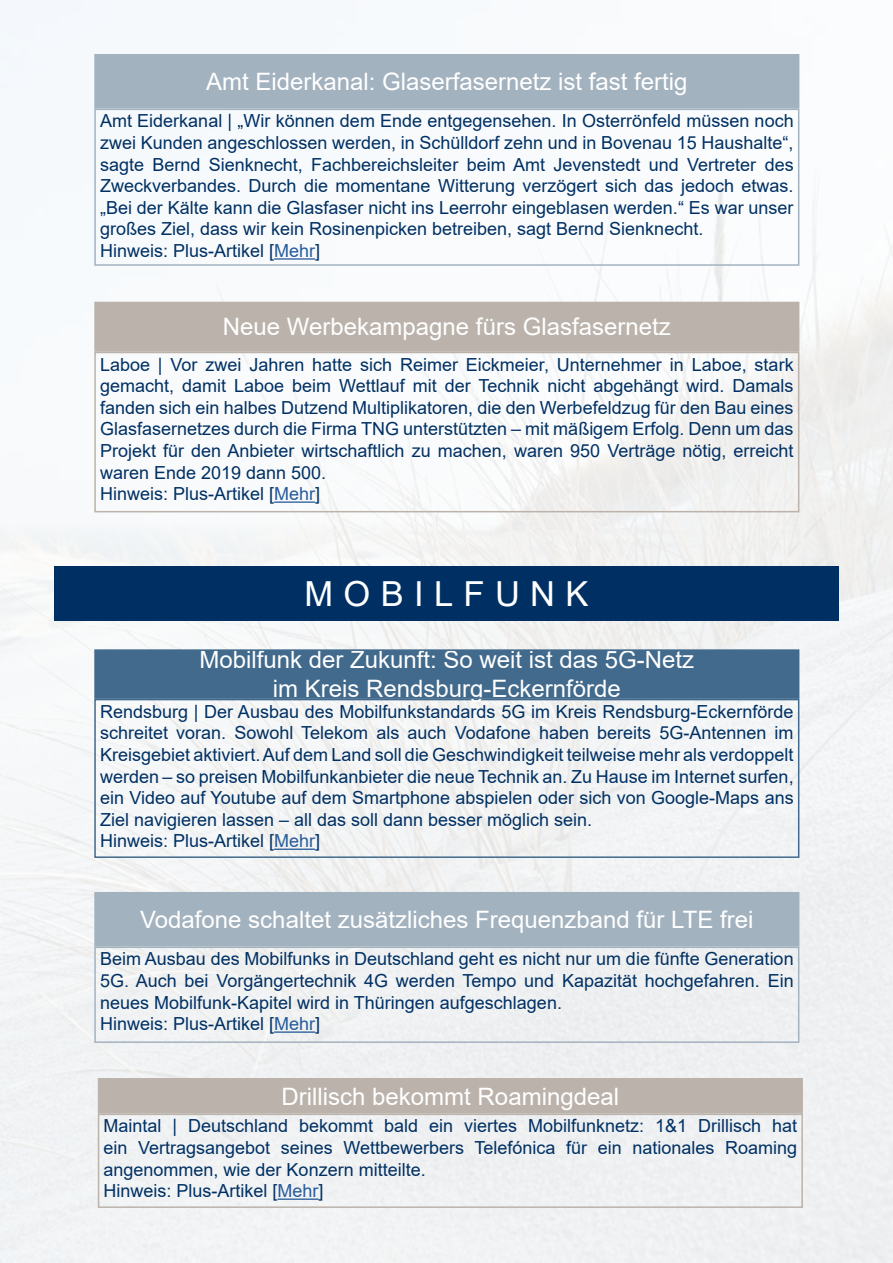
<style>
.page{position:relative;width:893px;height:1263px;background:#fff}
.page>*{position:absolute;margin:0;border:0;box-sizing:border-box;transform-origin:0 0}
.t1{font:34.5px "Arial";letter-spacing:.3em;color:#fff}
.t2{font:24px/28.8px "Arial";color:#fff;text-align:center}
.t3{font:18px/21.6px "Arial";color:#003063}
.s1{color:#275b9b}
</style>
<div class="page">
<img style="left:0;top:0;width:893px;height:1263px">
<hr style="left:274px;top:258px;width:41px;height:2px;background:#275b9b">
<div style="left:94px;top:109px;width:705px;height:157px;border:2px solid #a3b2bf"></div>
<div style="left:95px;top:55px;width:704px;height:53px;background:#a3b2bf"></div>
<div style="left:94px;top:54px;width:705px;height:55px;border:2px solid #a3b2bf"></div>
<hr style="left:274px;top:501px;width:41px;height:2px;background:#275b9b">
<div style="left:94px;top:352px;width:705px;height:160px;border:2px solid #bbb3ab"></div>
<div style="left:95px;top:302px;width:704px;height:49px;background:#bbb3ab"></div>
<div style="left:94px;top:302px;width:705px;height:50px;border:2px solid #bbb3ab"></div>
<hr style="left:274px;top:848px;width:41px;height:2px;background:#275b9b">
<div style="left:94px;top:699px;width:705px;height:159px;border:2px solid #426a8c"></div>
<div style="left:95px;top:650px;width:704px;height:48px;background:#426a8c"></div>
<div style="left:94px;top:649px;width:705px;height:50px;border:2px solid #426a8c"></div>
<div style="left:54px;top:567px;width:785px;height:54px;background:#003063"></div>
<hr style="left:274px;top:1031px;width:41px;height:2px;background:#275b9b">
<div style="left:94px;top:946px;width:705px;height:97px;border:2px solid #a3b2bf"></div>
<div style="left:95px;top:893px;width:704px;height:53px;background:#a3b2bf"></div>
<div style="left:94px;top:892px;width:705px;height:54px;border:2px solid #a3b2bf"></div>
<hr style="left:278px;top:1198px;width:41px;height:2px;background:#275b9b">
<div style="left:98px;top:1113px;width:705px;height:95px;border:2px solid #bbb3ab"></div>
<div style="left:99px;top:1079px;width:703px;height:34px;background:#bbb3ab"></div>
<div style="left:98px;top:1078px;width:705px;height:35px;border:2px solid #bbb3ab"></div>
<h2 class="t2" style="left:206px;top:67px;width:483px">Amt Eiderkanal: Glaserfasernetz ist fast fertig</h2>
<p class="t3" style="left:100px;top:110px;width:695px">Amt Eiderkanal | „Wir können dem Ende entgegensehen. In Osterrönfeld müssen noch zwei Kunden angeschlossen werden, in Schülldorf zehn und in Bovenau 15 Haushalte“, sagte Bernd Sienknecht, Fachbereichsleiter beim Amt Jevenstedt und Vertreter des Zweckverbandes. Durch die momentane Witterung verzögert sich das jedoch etwas. „Bei der Kälte kann die Glasfaser nicht ins Leerrohr eingeblasen werden.“ Es war unser großes Ziel, dass wir kein Rosinenpicken betreiben, sagt Bernd Sienknecht.<br>Hinweis: Plus-Artikel [<span class="s1">Mehr</span>]</p>
<h2 class="t2" style="left:223px;top:312px;width:449px">Neue Werbekampagne fürs Glasfasernetz</h2>
<p class="t3" style="left:100px;top:353px;width:695px">Laboe | Vor zwei Jahren hatte sich Reimer Eickmeier, Unternehmer in Laboe, stark gemacht, damit Laboe beim Wettlauf mit der Technik nicht abgehängt wird. Damals fanden sich ein halbes Dutzend Multiplikatoren, die den Werbefeldzug für den Bau eines Glasfasernetzes durch die Firma TNG unterstützten – mit mäßigem Erfolg. Denn um das Projekt für den Anbieter wirtschaftlich zu machen, waren 950 Verträge nötig, erreicht waren Ende 2019 dann 500.<br>Hinweis: Plus-Artikel [<span class="s1">Mehr</span>]</p>
<h1 class="t1" style="left:304px;top:571px;width:286px">MOBILFUNK</h1>
<h2 class="t2" style="left:199px;top:645px;width:496px">Mobilfunk der Zukunft: So weit ist das 5G-Netz im Kreis Rendsburg-Eckernförde</h2>
<p class="t3" style="left:100px;top:700px;width:695px">Rendsburg | Der Ausbau des Mobilfunkstandards 5G im Kreis Rendsburg-Eckernförde schreitet voran. Sowohl Telekom als auch Vodafone haben bereits 5G-Antennen im Kreisgebiet aktiviert. Auf dem Land soll die Geschwindigkeit teilweise mehr als verdoppelt werden – so preisen Mobilfunkanbieter die neue Technik an. Zu Hause im Internet surfen, ein Video auf Youtube auf dem Smartphone abspielen oder sich von Google-Maps ans Ziel navigieren lassen – all das soll dann besser möglich sein.<br>Hinweis: Plus-Artikel [<span class="s1">Mehr</span>]</p>
<h2 class="t2" style="left:140px;top:905px;width:615px">Vodafone schaltet zusätzliches Frequenzband für LTE frei</h2>
<p class="t3" style="left:100px;top:948px;width:695px">Beim Ausbau des Mobilfunks in Deutschland geht es nicht nur um die fünfte Generation 5G. Auch bei Vorgängertechnik 4G werden Tempo und Kapazität hochgefahren. Ein neues Mobilfunk-Kapitel wird in Thüringen aufgeschlagen.<br>Hinweis: Plus-Artikel [<span class="s1">Mehr</span>]</p>
<h2 class="t2" style="left:282px;top:1081px;width:339px">Drillisch bekommt Roamingdeal</h2>
<p class="t3" style="left:104px;top:1115px;width:695px">Maintal | Deutschland bekommt bald ein viertes Mobilfunknetz: 1&amp;1 Drillisch hat ein Vertragsangebot seines Wettbewerbers Telefónica für ein nationales Roaming angenommen, wie der Konzern mitteilte.<br>Hinweis: Plus-Artikel [<span class="s1">Mehr</span>]</p>
</div>
